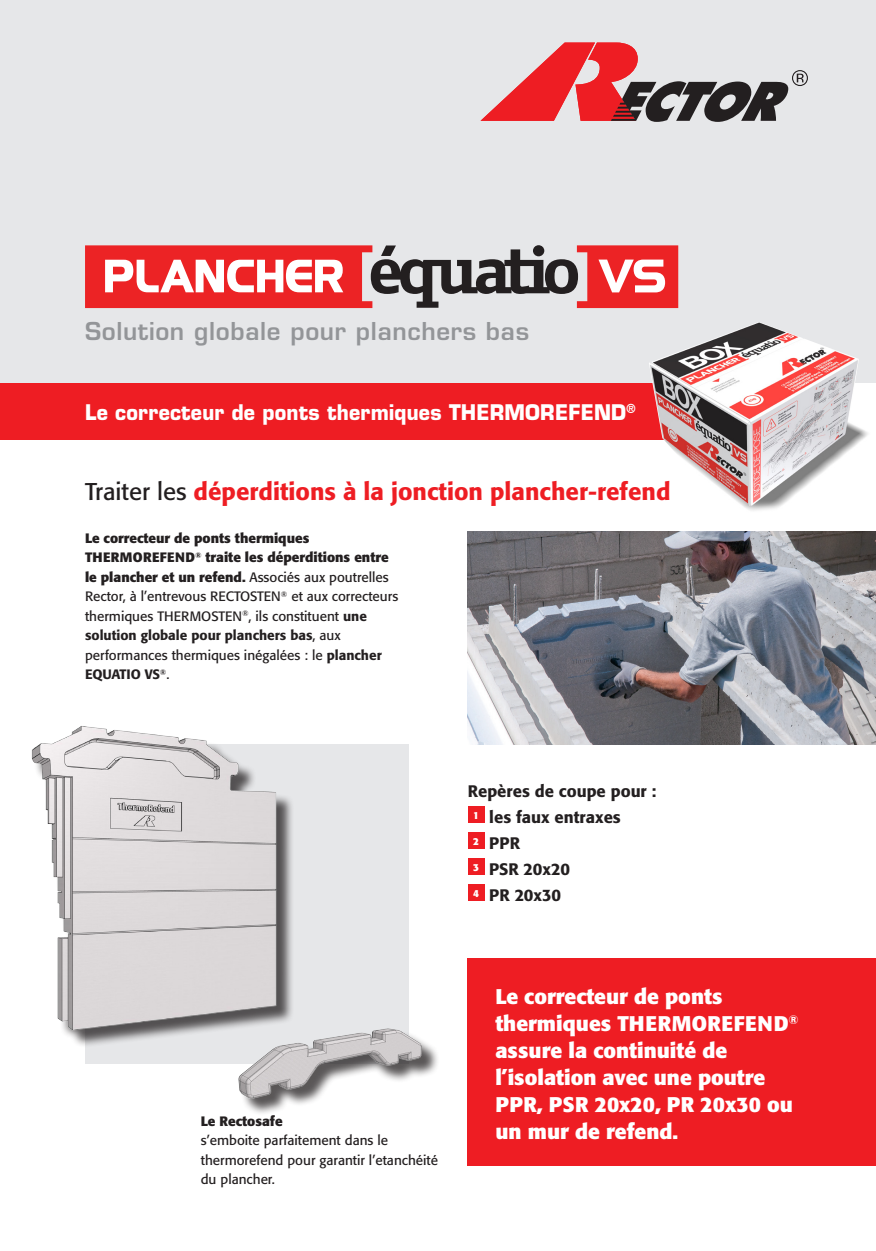
<style>
.page{position:relative;width:876px;height:1251px;background:#fff}
.page>*{position:absolute;margin:0;border:0;box-sizing:border-box;transform-origin:0 0}
.t1{font:500 24px "Formata";color:#ee1d23}
.t2{font:600 24px "Eurostile LT Std";letter-spacing:.03em;color:#939598}
.Texte_courant{font:700 21px/27px "Formata";color:#fff}
.t3{font:700 21px "Eurostile LT Std";letter-spacing:.01em;color:#fff;scale:.93 1}
.Texte_courant-2{font:500 16.5px "Formata";color:#231f20}
.Texte_courant-3{font:13.5px/19.5px "Formata";color:#231f20}
.t4{font:700 10.05px "Formata";color:#fff}
.s1{font-weight:400;color:#231f20}
.s2{font-weight:700}
.s3{font-weight:500}
</style>
<div class="page">
<div style="left:0;top:383px;width:791px;height:57px;background:#ee1d23"></div>
<div style="left:468px;top:806px;width:16px;height:17px;background:#ee1d23"></div>
<div style="left:468px;top:832px;width:16px;height:16px;background:#ee1d23"></div>
<div style="left:468px;top:858px;width:16px;height:16px;background:#ee1d23"></div>
<div style="left:468px;top:884px;width:16px;height:16px;background:#ee1d23"></div>
<div style="left:467px;top:958px;width:409px;height:207px;background:#ee1d23"></div>
<img style="left:468px;top:531px;width:408px;height:213px">
<div style="left:85px;top:744px;width:323px;height:319px;background:#e6e7e9"></div>
<div style="left:34px;top:728px;width:260px;height:319px;background:#231f20;opacity:.75"></div>
<img style="left:31px;top:726px;width:245px;height:303px">
<div style="left:241px;top:1030px;width:199px;height:85px;background:#231f20;opacity:.75"></div>
<img style="left:238px;top:1027px;width:184px;height:70px">
<div style="left:0;top:0;width:876px;height:383px;background:#e6e7e9"></div>
<svg style="left:480px;top:43px;width:328px;height:79px"></svg>
<svg style="left:85px;top:245px;width:593px;height:63px"></svg>
<img style="left:649px;top:322px;width:219px;height:189px">
<p class="t2" style="left:85px;top:316px;width:445px">Solution globale pour planchers bas</p>
<p class="t3" style="left:85px;top:399px;width:594px">Le correcteur de ponts thermiques THERMOREFEND<sup>®</sup></p>
<p class="t1" style="left:85px;top:476px;width:587px"><span class="s1">Traiter les</span> déperditions à la jonction plancher-refend</p>
<p class="Texte_courant-3" style="left:85px;top:528px;width:315px"><span class="s2">Le correcteur de ponts thermiques THERMOREFEND</span><sup>®</sup> <span class="s2">traite les déperditions entre le plancher et un refend.</span> Associés aux poutrelles Rector, à l’entrevous RECTOSTEN<sup>®</sup> et aux correcteurs thermiques THERMOSTEN<sup>®</sup>, ils constituent <span class="s3">une solution globale pour planchers bas</span>, aux performances thermiques inégalées : le <span class="s3">plancher EQUATIO VS</span><sup>®</sup>.</p>
<p class="Texte_courant-2" style="left:468px;top:781px;width:190px">Repères de coupe pour :</p>
<p class="t4" style="left:473px;top:808px;width:7px">1</p>
<p class="Texte_courant-2" style="left:489px;top:807px;width:133px">les faux entraxes</p>
<p class="t4" style="left:473px;top:834px;width:7px">2</p>
<p class="Texte_courant-2" style="left:489px;top:832px;width:32px">PPR</p>
<p class="t4" style="left:473px;top:860px;width:7px">3</p>
<p class="Texte_courant-2" style="left:489px;top:858px;width:82px">PSR 20x20</p>
<p class="t4" style="left:473px;top:886px;width:7px">4</p>
<p class="Texte_courant-2" style="left:489px;top:884px;width:73px">PR 20x30</p>
<p class="Texte_courant-3" style="left:201px;top:1110px;width:239px"><span class="s2">Le Rectosafe<br></span>s’emboite parfaitement dans le thermorefend pour garantir l’etanchéité du plancher.</p>
<p class="Texte_courant" style="left:495px;top:982px;width:305px">Le correcteur de ponts thermiques THERMOREFEND<sup>® </sup>assure la continuité de l’isolation avec une poutre<br>PPR, PSR 20x20, PR 20x30 ou un mur de refend.</p>
</div>
